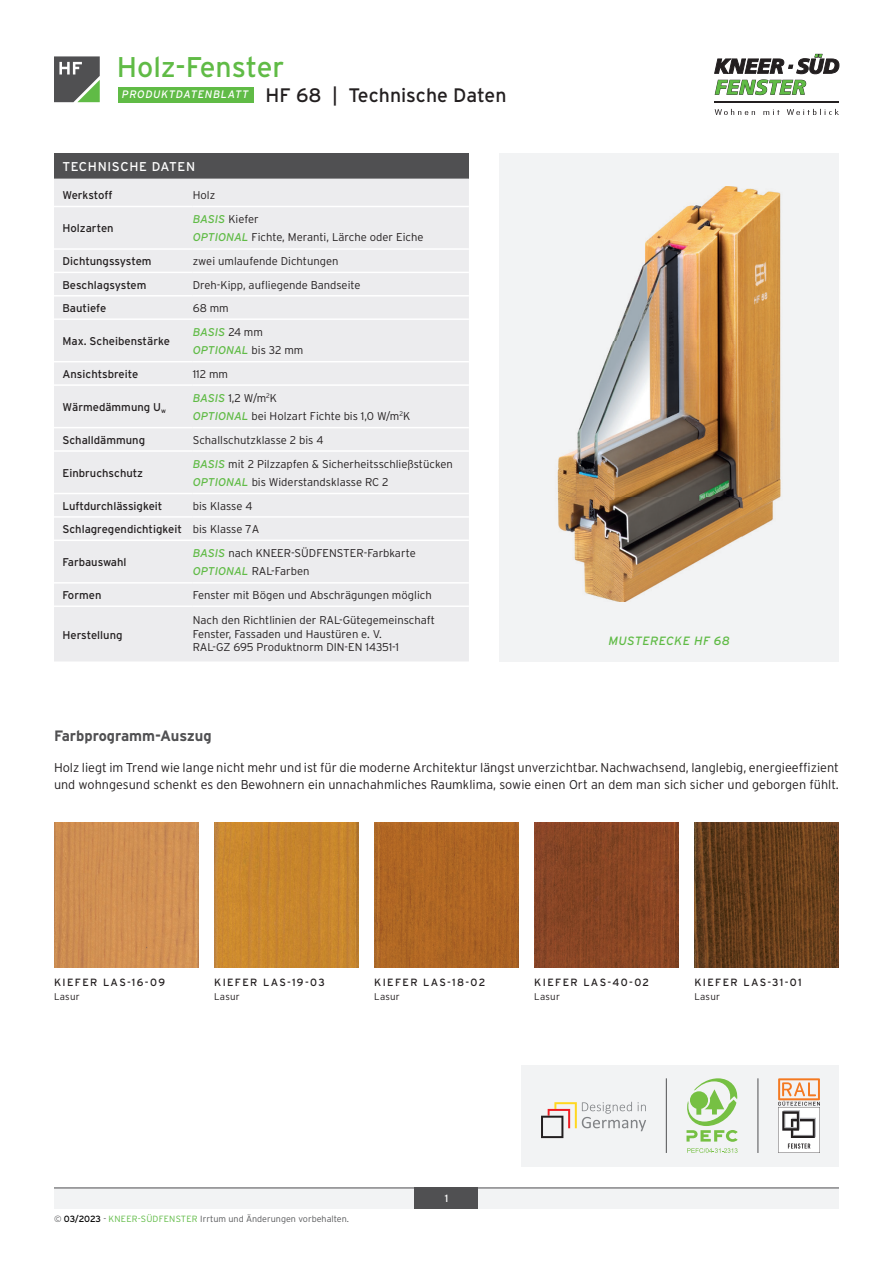
<style>
.page{position:relative;width:893px;height:1263px;background:#fff}
.page>*{position:absolute;margin:0;border:0;box-sizing:border-box;transform-origin:0 0}
.t1{font:28.5px "Interstate";color:#60bb46}
.t2{font:19.5px "Interstate";color:#231f20}
.t3{font:700 15px "Interstate";color:#505052}
.t4{font:300 12.75px/16.5px "Interstate";color:#231f20}
.t5{font:12.75px "Interstate";letter-spacing:.05em;color:#fff}
.t6{font:italic 12px "Interstate";letter-spacing:.03em;color:#60bb46}
.t7{font:300 11.25px/18px "Interstate";color:#231f20}
.t8{font:11.25px/23.4px "Interstate";color:#231f20}
.t9{font:italic 11.25px/18px "Interstate";color:#60bb46}
.t10{font:10.5px "Interstate";letter-spacing:.13em;color:#231f20}
.t11{font:10.5px "Interstate";color:#fff}
.t12{font:300 9.75px "Interstate";letter-spacing:.02em;color:#231f20}
.t13{font:300 9px "Interstate";color:#57585a}
.s1{font-weight:400;font-style:italic;color:#60bb46}
.s2{font-weight:300;font-style:normal;color:#231f20}
.s3{font-weight:300}
.s4{font-weight:400;color:#000001}
.s5{color:#60bb46}
</style>
<div class="page">
<div style="left:118px;top:87px;width:136px;height:15px;background:#60bb46"></div>
<svg style="left:715px;top:109px;width:124px;height:6px"></svg>
<hr style="left:715px;top:101px;width:124px;height:1px;background:#231f20">
<svg style="left:715px;top:54px;width:124px;height:41px"></svg>
<div style="left:54px;top:1188px;width:785px;height:21px;background:#f2f3f4"></div>
<hr style="left:54px;top:1188px;width:785px;height:1px;background:#505052">
<div style="left:415px;top:1188px;width:63px;height:21px;background:#505052"></div>
<svg style="left:54px;top:56px;width:46px;height:46px;background:#677165"></svg>
<div style="left:522px;top:1065px;width:317px;height:101px;background:#f2f3f4"></div>
<svg style="left:541px;top:1102px;width:105px;height:36px"></svg>
<svg style="left:778px;top:1078px;width:42px;height:75px"></svg>
<hr style="left:758px;top:1078px;width:1px;height:75px;background:#505052">
<hr style="left:666px;top:1078px;width:1px;height:75px;background:#505052">
<svg style="left:686px;top:1078px;width:52px;height:64px"></svg>
<svg style="left:687px;top:1148px;width:51px;height:5px"></svg>
<div style="left:499px;top:153px;width:340px;height:508px;background:#f2f3f4"></div>
<img style="left:557px;top:186px;width:224px;height:416px">
<img style="left:54px;top:823px;width:145px;height:144px">
<img style="left:374px;top:823px;width:145px;height:144px">
<img style="left:534px;top:823px;width:145px;height:144px">
<img style="left:694px;top:823px;width:145px;height:144px">
<img style="left:214px;top:823px;width:145px;height:144px">
<div style="left:54px;top:153px;width:415px;height:26px;background:#505052"></div>
<div style="left:54px;top:179px;width:415px;height:482px;background:#ececee"></div>
<hr style="left:54px;top:206px;width:139px;height:1px;background:#fff">
<hr style="left:193px;top:206px;width:276px;height:1px;background:#fff">
<hr style="left:54px;top:248px;width:139px;height:2px;background:#fff">
<hr style="left:193px;top:248px;width:276px;height:2px;background:#fff">
<hr style="left:54px;top:272px;width:139px;height:1px;background:#fff">
<hr style="left:193px;top:272px;width:276px;height:1px;background:#fff">
<hr style="left:54px;top:295px;width:139px;height:2px;background:#fff">
<hr style="left:193px;top:295px;width:276px;height:2px;background:#fff">
<hr style="left:54px;top:318px;width:139px;height:2px;background:#fff">
<hr style="left:193px;top:318px;width:276px;height:2px;background:#fff">
<hr style="left:54px;top:361px;width:139px;height:1px;background:#fff">
<hr style="left:193px;top:361px;width:276px;height:1px;background:#fff">
<hr style="left:54px;top:384px;width:139px;height:2px;background:#fff">
<hr style="left:193px;top:384px;width:276px;height:2px;background:#fff">
<hr style="left:54px;top:427px;width:139px;height:1px;background:#fff">
<hr style="left:193px;top:427px;width:276px;height:1px;background:#fff">
<hr style="left:54px;top:450px;width:139px;height:2px;background:#fff">
<hr style="left:193px;top:450px;width:276px;height:2px;background:#fff">
<hr style="left:54px;top:493px;width:139px;height:1px;background:#fff">
<hr style="left:193px;top:493px;width:276px;height:1px;background:#fff">
<hr style="left:54px;top:516px;width:139px;height:2px;background:#fff">
<hr style="left:193px;top:516px;width:276px;height:2px;background:#fff">
<hr style="left:54px;top:539px;width:139px;height:2px;background:#fff">
<hr style="left:193px;top:539px;width:276px;height:2px;background:#fff">
<hr style="left:54px;top:582px;width:139px;height:2px;background:#fff">
<hr style="left:193px;top:582px;width:276px;height:2px;background:#fff">
<hr style="left:54px;top:605px;width:139px;height:2px;background:#fff">
<hr style="left:193px;top:605px;width:276px;height:2px;background:#fff">
<h1 class="t1" style="left:117px;top:51px;width:169px">Holz-Fenster</h1>
<h2 class="t2" style="left:122px;top:84px;width:386px"><sup>PRODUKTDATENBLATT</sup> HF 68 | Technische Daten</h2>
<p class="t5" style="left:63px;top:159px;width:134px">TECHNISCHE DATEN</p>
<p class="t8" style="left:63px;top:183px;width:51px">Werkstoff</p>
<p class="t7" style="left:193px;top:186px;width:24px">Holz</p>
<p class="t8" style="left:63px;top:216px;width:53px">Holzarten</p>
<p class="t7" style="left:193px;top:210px;width:232px"><span class="s1">BASIS</span> Kiefer<br><span class="s1">OPTIONAL</span> Fichte, Meranti, Lärche oder Eiche</p>
<p class="t8" style="left:63px;top:249px;width:91px">Dichtungssystem</p>
<p class="t7" style="left:193px;top:252px;width:147px">zwei umlaufende Dichtungen</p>
<p class="t8" style="left:63px;top:273px;width:86px">Beschlagsystem</p>
<p class="t7" style="left:193px;top:276px;width:169px">Dreh-Kipp, aufliegende Bandseite</p>
<p class="t8" style="left:63px;top:296px;width:45px">Bautiefe</p>
<p class="t7" style="left:193px;top:299px;width:38px">68 mm</p>
<p class="t8" style="left:63px;top:329px;width:109px">Max. Scheibenstärke</p>
<p class="t9" style="left:193px;top:323px;width:112px">BASIS <span class="s2">24 mm<br></span>OPTIONAL <span class="s2">bis 32 mm</span></p>
<p class="t8" style="left:63px;top:362px;width:77px">Ansichtsbreite</p>
<p class="t7" style="left:193px;top:365px;width:37px">112 mm</p>
<p class="t8" style="left:63px;top:395px;width:105px">Wärmedämmung U<sub>w</sub></p>
<p class="t7" style="left:193px;top:389px;width:219px"><span class="s1">BASIS</span> 1,2 W/m<sup>2</sup>K<br><span class="s1">OPTIONAL</span> bei Holzart Fichte bis 1,0 W/m<sup>2</sup>K</p>
<p class="t8" style="left:63px;top:428px;width:84px">Schalldämmung</p>
<p class="t7" style="left:193px;top:431px;width:132px">Schallschutzklasse 2 bis 4</p>
<p class="t8" style="left:63px;top:461px;width:82px">Einbruchschutz</p>
<p class="t7" style="left:193px;top:455px;width:262px"><span class="s1">BASIS</span> mit 2 Pilzzapfen &amp; Sicherheitsschließstücken<br><span class="s1">OPTIONAL</span> bis Widerstandsklasse RC 2</p>
<p class="t8" style="left:63px;top:494px;width:101px">Luftdurchlässigkeit</p>
<p class="t8" style="left:63px;top:494px;width:198px;text-indent:130px"><span class="s3">bis Klasse 4<br></span>Schlagregendichtigkeit <span class="s3">bis Klasse 7A</span></p>
<p class="t8" style="left:63px;top:550px;width:66px">Farbauswahl</p>
<p class="t7" style="left:193px;top:544px;width:224px"><span class="s1">BASIS</span> nach KNEER-SÜDFENSTER-Farbkarte<br><span class="s1">OPTIONAL</span> RAL-Farben</p>
<p class="t8" style="left:63px;top:583px;width:40px">Formen</p>
<p class="t7" style="left:193px;top:586px;width:240px">Fenster mit Bögen und Abschrägungen möglich</p>
<p class="t8" style="left:63px;top:623px;width:61px">Herstellung</p>
<p class="t7" style="left:193px;top:613px;width:244px;line-height:13.5px">Nach den Richtlinien der RAL-Gütegemeinschaft<br>Fenster, Fassaden und Haustüren e. V.<br>RAL-GZ 695 Produktnorm DIN-EN 14351-1</p>
<p class="t6" style="left:608px;top:633px;width:123px">MUSTERECKE HF 68</p>
<h3 class="t3" style="left:54px;top:727px;width:159px">Farbprogramm-Auszug</h3>
<p class="t4" style="left:54px;top:759px;width:786px">Holz liegt im Trend wie lange nicht mehr und ist für die moderne Architektur längst unverzichtbar. Nachwachsend, langlebig, energieeffizient und wohngesund schenkt es den Bewohnern ein unnachahmliches Raumklima, sowie einen Ort an dem man sich sicher und geborgen fühlt.</p>
<p class="t10" style="left:54px;top:977px;width:113px">KIEFER LAS-16-09</p>
<p class="t12" style="left:54px;top:991px;width:27px">Lasur</p>
<p class="t10" style="left:214px;top:977px;width:112px">KIEFER LAS-19-03</p>
<p class="t12" style="left:214px;top:991px;width:27px">Lasur</p>
<p class="t10" style="left:374px;top:977px;width:113px">KIEFER LAS-18-02</p>
<p class="t12" style="left:374px;top:991px;width:27px">Lasur</p>
<p class="t10" style="left:534px;top:977px;width:116px">KIEFER LAS-40-02</p>
<p class="t12" style="left:534px;top:991px;width:27px">Lasur</p>
<p class="t10" style="left:694px;top:977px;width:109px">KIEFER LAS-31-01</p>
<p class="t12" style="left:694px;top:991px;width:27px">Lasur</p>
<p class="t13" style="left:54px;top:1213px;width:297px">© <span class="s4">03/2023</span> - <span class="s5">KNEER-SÜDFENSTER</span> Irrtum und Änderungen vorbehalten.</p>
<p class="t11" style="left:445px;top:1193px;width:5px">1</p>
</div>
